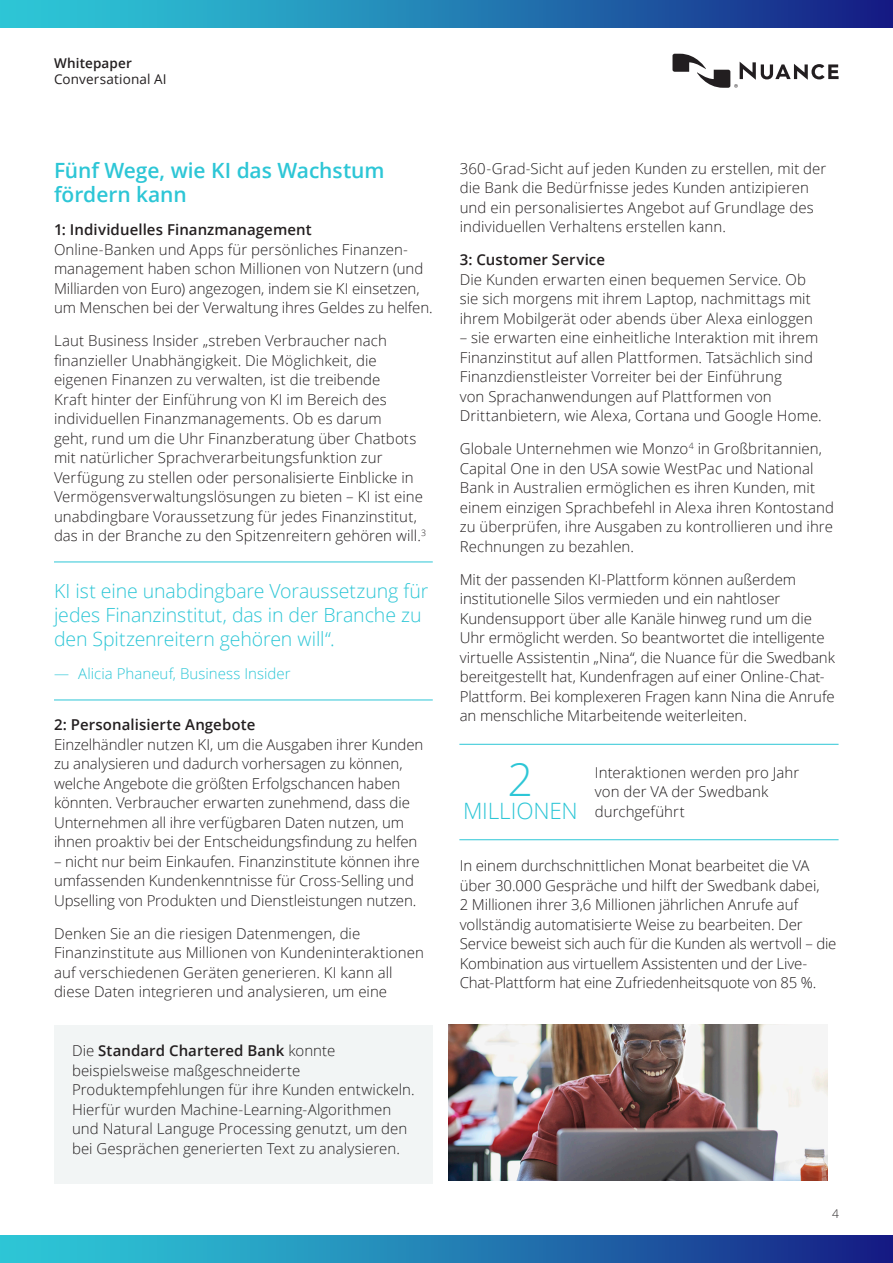
<style>
.page{position:relative;width:893px;height:1263px;background:#fff}
.page>*{position:absolute;margin:0;border:0;box-sizing:border-box;transform-origin:0 0}
.Large_Stat_30pt{font:300 45px "Open Sans";color:#2dc6d6}
.Large_Stat_30pt-2{font:300 22.5px "Open Sans";letter-spacing:-.005em;color:#2dc6d6}
.Headline_Level_1_-_1{font:600 21px/24px "Open Sans";letter-spacing:-.005em;color:#2dc6d6}
.Pull_Quote_w_rule_ab{font:300 19.5px/24px "Open Sans";letter-spacing:-.005em;color:#2dc6d6}
.Body_Text_10_13{font:300 15px/19.5px "Open Sans";color:#231f20}
.Headline_Level_2_-_1{font:600 15px "Open Sans";letter-spacing:.005em;color:#231f20}
.t1{font:300 15px "Open Sans";letter-spacing:.005em;color:#2dc6d6}
.Product_Offering_Nam{font:13.5px "Open Sans";letter-spacing:.01em;color:#231f20}
.White_paper_9_11{font:600 13.5px "Open Sans";letter-spacing:.015em;color:#231f20}
.t2{font:300 12px "Open Sans";color:#231f20}
.s1{font-weight:600}
</style>
<div class="page">
<div style="left:0;top:1236px;width:893px;height:27px;background:linear-gradient(to right,#2fd4dd,#162287)"></div>
<svg style="left:672px;top:54px;width:167px;height:34px"></svg>
<div style="left:0;top:0;width:893px;height:27px;background:linear-gradient(to right,#2fd4dd,#162287)"></div>
<div style="left:54px;top:1025px;width:379px;height:158px;background:#f2f5f5"></div>
<img style="left:449px;top:1025px;width:379px;height:155px">
<hr style="left:54px;top:562px;width:379px;height:1px;background:#2dc6d6">
<hr style="left:54px;top:700px;width:379px;height:1px;background:#2dc6d6">
<hr style="left:459px;top:744px;width:380px;height:1px;background:#2dc6d6">
<hr style="left:459px;top:839px;width:380px;height:1px;background:#2dc6d6">
<p class="White_paper_9_11" style="left:54px;top:54px;width:79px">Whitepaper</p>
<p class="Product_Offering_Nam" style="left:54px;top:70px;width:114px">Conversational AI</p>
<p class="Headline_Level_1_-_1" style="left:54px;top:158px;width:332px">Fünf Wege, wie KI das Wachstum fördern kann</p>
<p class="Headline_Level_2_-_1" style="left:54px;top:219px;width:259px">1: Individuelles Finanzmanagement</p>
<p class="Body_Text_10_13" style="left:54px;top:239px;width:380px">Online-Banken und Apps für persönliches Finanzen&shy;management haben schon Millionen von Nutzern (und Milliarden von Euro) angezogen, indem sie KI einsetzen, um Menschen bei der Verwaltung ihres Geldes zu helfen.</p>
<p class="Body_Text_10_13" style="left:54px;top:330px;width:374px">Laut Business Insider „streben Verbraucher nach finanzieller Unabhängigkeit. Die Möglichkeit, die eigenen Finanzen zu verwalten, ist die treibende<br>Kraft hinter der Einführung von KI im Bereich des individuellen Finanzmanagements. Ob es darum<br>geht, rund um die Uhr Finanzberatung über Chatbots mit natürlicher Sprachverarbeitungsfunktion zur Verfügung zu stellen oder personalisierte Einblicke in Vermögensverwaltungslösungen zu bieten – KI ist eine unabdingbare Voraussetzung für jedes Finanzinstitut, das in der Branche zu den Spitzenreitern gehören will.<sup>3</sup></p>
<p class="Pull_Quote_w_rule_ab" style="left:54px;top:578px;width:376px">KI ist eine unabdingbare Voraussetzung für jedes Finanzinstitut, das in der Branche zu den Spitzenreitern gehören will“.</p>
<p class="t1" style="left:54px;top:663px;width:238px">— Alicia Phaneuf, Business Insider</p>
<p class="Headline_Level_2_-_1" style="left:54px;top:714px;width:203px">2: Personalisierte Angebote</p>
<p class="Body_Text_10_13" style="left:54px;top:734px;width:371px">Einzelhändler nutzen KI, um die Ausgaben ihrer Kunden zu analysieren und dadurch vorhersagen zu können, welche Angebote die größten Erfolgschancen haben könnten. Verbraucher erwarten zunehmend, dass die Unternehmen all ihre verfügbaren Daten nutzen, um ihnen proaktiv bei der Entscheidungsfindung zu helfen</p>
<p class="Body_Text_10_13" style="left:54px;top:851px;width:367px">– nicht nur beim Einkaufen. Finanzinstitute können ihre umfassenden Kundenkenntnisse für Cross-Selling und<br>Upselling von Produkten und Dienstleistungen nutzen.</p>
<p class="Body_Text_10_13" style="left:54px;top:923px;width:371px">Denken Sie an die riesigen Datenmengen, die Finanzinstitute aus Millionen von Kundeninteraktionen auf verschiedenen Geräten generieren. KI kann all diese Daten integrieren und analysieren, um eine</p>
<p class="Body_Text_10_13" style="left:72px;top:1040px;width:344px">Die <span class="s1">Standard Chartered Bank</span> konnte beispielsweise maßgeschneiderte Produktempfehlungen für ihre Kunden entwickeln.<br>Hierfür wurden Machine-Learning-Algorithmen und Natural Languge Processing genutzt, um den bei Gesprächen generierten Text zu analysieren.</p>
<p class="Body_Text_10_13" style="left:460px;top:158px;width:368px">360-Grad-Sicht auf jeden Kunden zu erstellen, mit der die Bank die Bedürfnisse jedes Kunden antizipieren und ein personalisiertes Angebot auf Grundlage des individuellen Verhaltens erstellen kann.</p>
<p class="Headline_Level_2_-_1" style="left:460px;top:249px;width:147px">3: Customer Service</p>
<p class="Body_Text_10_13" style="left:460px;top:269px;width:355px">Die Kunden erwarten einen bequemen Service. Ob sie sich morgens mit ihrem Laptop, nachmittags mit ihrem Mobilgerät oder abends über Alexa einloggen</p>
<p class="Body_Text_10_13" style="left:460px;top:327px;width:363px">– sie erwarten eine einheitliche Interaktion mit ihrem Finanzinstitut auf allen Plattformen. Tatsächlich sind Finanzdienstleister Vorreiter bei der Einführung<br>von Sprachanwendungen auf Plattformen von Drittanbietern, wie Alexa, Cortana und Google Home.</p>
<p class="Body_Text_10_13" style="left:460px;top:438px;width:376px">Globale Unternehmen wie Monzo<sup>4</sup> in Großbritannien, Capital One in den USA sowie WestPac und National Bank in Australien ermöglichen es ihren Kunden, mit einem einzigen Sprachbefehl in Alexa ihren Kontostand zu überprüfen, ihre Ausgaben zu kontrollieren und ihre Rechnungen zu bezahlen.</p>
<p class="Body_Text_10_13" style="left:460px;top:569px;width:377px">Mit der passenden KI-Plattform können außerdem institutionelle Silos vermieden und ein nahtloser Kundensupport über alle Kanäle hinweg rund um die Uhr ermöglicht werden. So beantwortet die intelligente virtuelle Assistentin „Nina“, die Nuance für die Swedbank bereitgestellt hat, Kundenfragen auf einer Online-Chat-Plattform. Bei komplexeren Fragen kann Nina die Anrufe an menschliche Mitarbeitende weiterleiten.</p>
<p class="Large_Stat_30pt" style="left:507px;top:749px;width:27px">2</p>
<p class="Large_Stat_30pt-2" style="left:463px;top:795px;width:116px">MILLIONEN</p>
<p class="Body_Text_10_13" style="left:595px;top:762px;width:206px">Interaktionen werden pro Jahr von der VA der Swedbank durchgeführt</p>
<p class="Body_Text_10_13" style="left:460px;top:855px;width:378px">In einem durchschnittlichen Monat bearbeitet die VA über 30.000 Gespräche und hilft der Swedbank dabei,<br>2 Millionen ihrer 3,6 Millionen jährlichen Anrufe auf vollständig automatisierte Weise zu bearbeiten. Der Service beweist sich auch für die Kunden als wertvoll – die Kombination aus virtuellem Assistenten und der Live-Chat-Plattform hat eine Zufriedenheitsquote von 85 %.</p>
<p class="t2" style="left:832px;top:1205px;width:8px">4</p>
</div>
